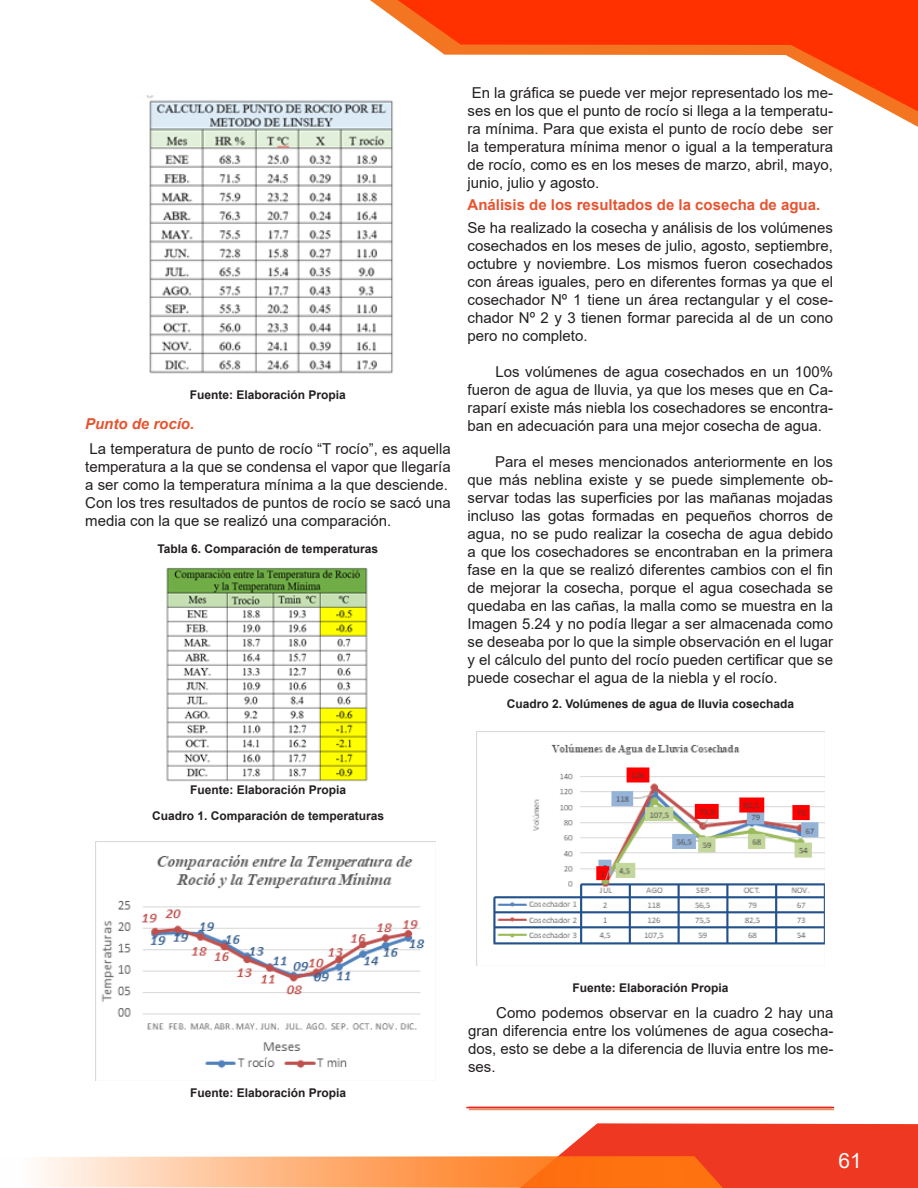
<style>
.page{position:relative;width:918px;height:1188px;background:#fff}
.page>*{position:absolute;margin:0;border:0;box-sizing:border-box;transform-origin:0 0}
.t1{font:21px "Arial";color:#fff}
.Párrafos{font:15px/18px "Arial";color:#231f20;text-align:justify}
.t2{font:700 15px "Arial";color:#e65431}
.t3{font:italic 700 15px "Arial";color:#e65431}
.Párrafos-2{font:700 12px "Arial";color:#231f20}
</style>
<div class="page">
<svg style="left:37px;top:1123px;width:881px;height:65px"></svg>
<hr style="left:468px;top:1107px;width:366px;height:1px;background:#b61a25">
<hr style="left:469px;top:1109px;width:365px;height:1px;background:#ea7d22">
<hr style="left:466px;top:1107px;width:366px;height:1px;background:#ee2123">
<svg style="left:370px;top:0;width:548px;height:127px"></svg>
<svg style="left:398px;top:0;width:520px;height:111px"></svg>
<img style="left:147px;top:96px;width:255px;height:278px">
<img style="left:166px;top:567px;width:202px;height:215px">
<img style="left:96px;top:841px;width:340px;height:227px">
<img style="left:477px;top:731px;width:347px;height:214px">
<p class="Párrafos-2" style="left:190px;top:386px;width:158px">Fuente: Elaboración Propia</p>
<p class="t3" style="left:85px;top:413px;width:111px">Punto de rocío.</p>
<p class="Párrafos" style="left:85px;top:440px;width:367px">La temperatura de punto de rocío “T rocío”, es aquella temperatura a la que se condensa el vapor que llegaría a ser como la temperatura mínima a la que desciende.</p>
<p class="Párrafos" style="left:85px;top:494px;width:367px">Con los tres resultados de puntos de rocío se sacó una media con la que se realizó una comparación.</p>
<p class="Párrafos-2" style="left:158px;top:540px;width:222px">Tabla 6. Comparación de temperaturas</p>
<p class="Párrafos" style="left:468px;top:84px;width:367px">En la gráfica se puede ver mejor representado los me&shy;ses en los que el punto de rocío si llega a la temperatu&shy;ra mínima. Para que exista el punto de rocío debe ser la temperatura mínima menor o igual a la temperatura de rocío, como es en los meses de marzo, abril, mayo, junio, julio y agosto.</p>
<p class="t2" style="left:468px;top:195px;width:354px">Análisis de los resultados de la cosecha de agua.</p>
<p class="Párrafos" style="left:468px;top:219px;width:367px">Se ha realizado la cosecha y análisis de los volúmenes cosechados en los meses de julio, agosto, septiembre, octubre y noviembre. Los mismos fueron cosechados con áreas iguales, pero en diferentes formas ya que el cosechador Nº 1 tiene un área rectangular y el cose&shy;chador Nº 2 y 3 tienen formar parecida al de un cono pero no completo.</p>
<p class="Párrafos" style="left:468px;top:363px;width:367px;text-indent:28px">Los volúmenes de agua cosechados en un 100% fueron de agua de lluvia, ya que los meses que en Ca&shy;raparí existe más niebla los cosechadores se encontra&shy;ban en adecuación para una mejor cosecha de agua.</p>
<p class="Párrafos" style="left:468px;top:453px;width:367px;text-indent:27px">Para el meses mencionados anteriormente en los que más neblina existe y se puede simplemente ob&shy;servar todas las superficies por las mañanas mojadas incluso las gotas formadas en pequeños chorros de agua, no se pudo realizar la cosecha de agua debido a que los cosechadores se encontraban en la primera fase en la que se realizó diferentes cambios con el fin de mejorar la cosecha, porque el agua cosechada se quedaba en las cañas, la malla como se muestra en la Imagen 5.24 y no podía llegar a ser almacenada como se deseaba por lo que la simple observación en el lugar y el cálculo del punto del rocío pueden certificar que se puede cosechar el agua de la niebla y el rocío.</p>
<p class="Párrafos-2" style="left:507px;top:695px;width:289px">Cuadro 2. Volúmenes de agua de lluvia cosechada</p>
<p class="Párrafos-2" style="left:190px;top:782px;width:158px">Fuente: Elaboración Propia</p>
<p class="Párrafos-2" style="left:152px;top:808px;width:234px">Cuadro 1. Comparación de temperaturas</p>
<p class="Párrafos-2" style="left:190px;top:1085px;width:158px">Fuente: Elaboración Propia</p>
<p class="Párrafos-2" style="left:573px;top:979px;width:158px">Fuente: Elaboración Propia</p>
<p class="Párrafos" style="left:468px;top:1004px;width:367px;text-indent:28px">Como podemos observar en la cuadro 2 hay una gran diferencia entre los volúmenes de agua cosecha&shy;dos, esto se debe a la diferencia de lluvia entre los me&shy;ses.</p>
<h1 class="t1" style="left:838px;top:1146px;width:25px">61</h1>
</div>
